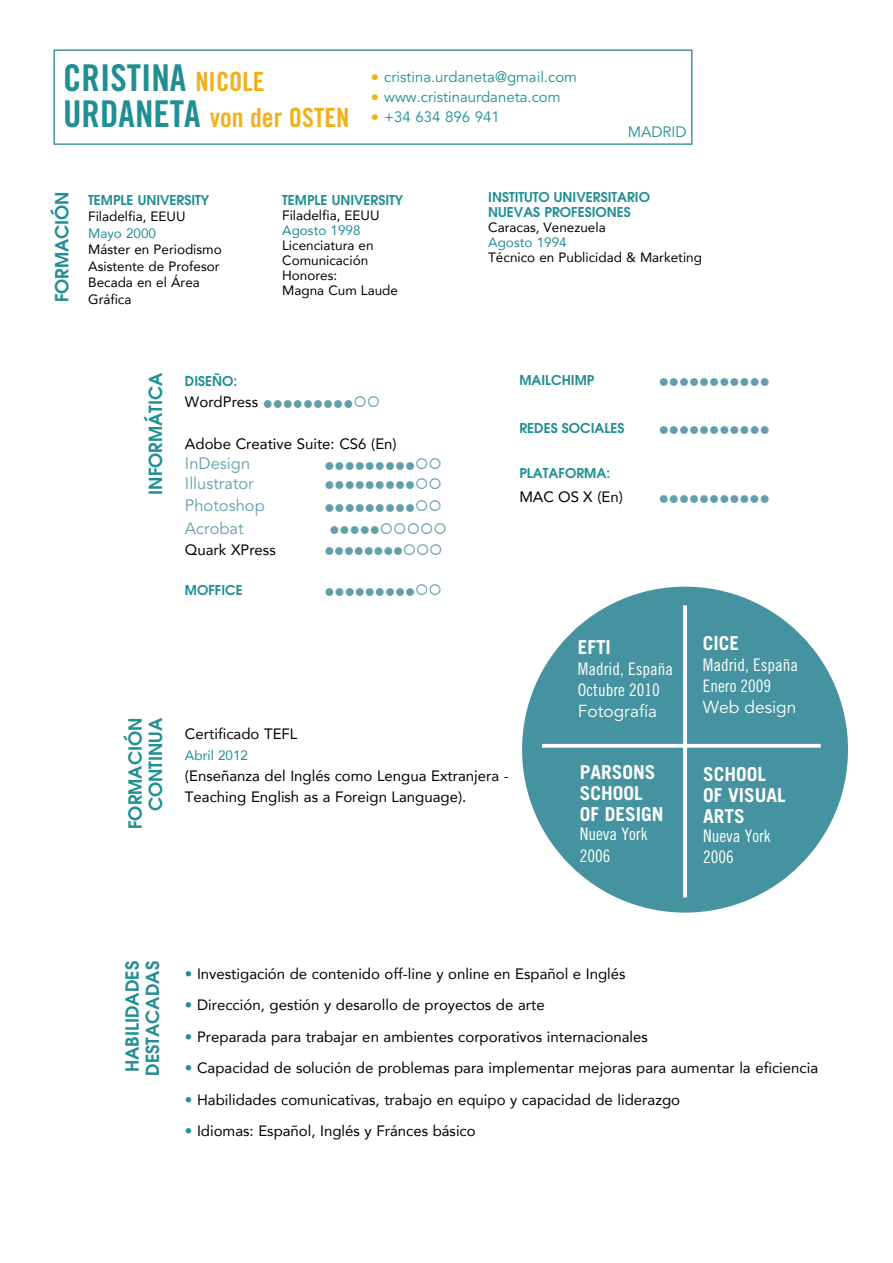
<style>
.page{position:relative;width:893px;height:1263px;background:#fff}
.page>*{position:absolute;margin:0;border:0;box-sizing:border-box;transform-origin:0 0}
.t1{font:36.9px "Trade Gothic Bold Cond Twenty";color:#208e92}
.t2{font:26.55px "Trade Gothic Bold Cond Twenty";color:#f3af1a}
.t3{font:700 19.2px/21.1px "Trade Gothic";color:#fff}
.t4{font:600 18px/20.2px "Avant Garde";color:#208e92;text-align:right}
.t5{font:17.25px/21.1px "Trade Gothic Cond Eighteen";color:#fff}
.t6{font:17.25px "Avenir";color:#fff}
.t7{font:16.5px "Avenir";color:#629fab}
.t8{font:15px/21px "Avenir";color:#000}
.t9{font:15px "Avenir";color:#208e92}
.t10{font:13.5px/16.5px "Avenir";color:#000}
.t11{font:600 13.5px/15px "Avant Garde";color:#208e92}
.t12{font:13.5px "Wingdings";color:#629fab}
.t13{font:13.5px "Avenir";color:#208e92}
.s1{font-size:26.55px;color:#f3af1a}
.s2{font-size:36.9px;color:#208e92}
.s3{font-size:16.5px;color:#f3af1a}
.s4{color:#629fab}
.s5{color:#208e92}
</style>
<div class="page">
<div style="left:522px;top:587px;width:326px;height:325px;background:#4593a0;border-radius:50%"></div>
<svg style="left:542px;top:744px;width:279px;height:4px"></svg>
<svg style="left:683px;top:605px;width:4px;height:292px"></svg>
<div style="left:53px;top:50px;width:639px;height:95px;border:2px solid #4593a0"></div>
<h1 class="t1" style="left:63px;top:55px;width:203px">CRISTINA <span class="s1">NICOLE</span></h1>
<h2 class="t2" style="left:63px;top:102px;width:288px"><span class="s2">URDANETA</span> von der OSTEN</h2>
<p class="t9" style="left:371px;top:68px;width:208px"><span class="s3">•</span> cristina.urdaneta@gmail.com</p>
<p class="t9" style="left:371px;top:88px;width:191px"><span class="s3">•</span> www.cristinaurdaneta.com</p>
<p class="t9" style="left:371px;top:108px;width:130px"><span class="s3">•</span> +34 634 896 941</p>
<p class="t9" style="left:628px;top:123px;width:60px">MADRID</p>
<p class="t4" style="left:51px;top:302px;width:113px;rotate:-90deg">FORMACIÓN</p>
<p class="t11" style="left:88px;top:192px;width:123px">TEMPLE UNIVERSITY</p>
<p class="t10" style="left:88px;top:208px;width:99px">Filadelfia, EEUU</p>
<p class="t13" style="left:88px;top:222px;width:69px">Mayo 2000</p>
<p class="t10" style="left:88px;top:241px;width:135px">Máster en Periodismo<br>Asistente de Profesor<br>Becada en el Área<br>Gráfica</p>
<p class="t11" style="left:282px;top:192px;width:123px">TEMPLE UNIVERSITY</p>
<p class="t10" style="left:282px;top:206px;width:99px">Filadelfia, EEUU</p>
<p class="t13" style="left:282px;top:219px;width:80px">Agosto 1998</p>
<p class="t10" style="left:282px;top:237px;width:117px;line-height:15px">Licenciatura en<br>Comunicación<br>Honores:<br>Magna Cum Laude</p>
<p class="t4" style="left:145px;top:495px;width:124px;rotate:-90deg">INFORMÁTICA</p>
<p class="t11" style="left:185px;top:374px;width:54px">DISEÑO:</p>
<p class="t8" style="left:185px;top:391px;width:197px">WordPress <span class="s4">●●●●●●●●●○○</span></p>
<p class="t8" style="left:185px;top:433px;width:213px">Adobe Creative Suite: CS6 (En)</p>
<p class="t7" style="left:185px;top:454px;width:67px">InDesign</p>
<p class="t12" style="left:324px;top:458px;width:119px">●●●●●●●●●○○</p>
<p class="t7" style="left:185px;top:474px;width:70px">Illustrator</p>
<p class="t12" style="left:324px;top:478px;width:119px">●●●●●●●●●○○</p>
<p class="t7" style="left:185px;top:496px;width:81px">Photoshop</p>
<p class="t12" style="left:324px;top:501px;width:119px">●●●●●●●●●○○</p>
<p class="t7" style="left:185px;top:519px;width:60px">Acrobat</p>
<p class="t12" style="left:330px;top:523px;width:119px">●●●●●○○○○○</p>
<p class="t8" style="left:185px;top:539px;width:92px">Quark XPress</p>
<p class="t12" style="left:324px;top:544px;width:119px">●●●●●●●●○○○</p>
<p class="t11" style="left:185px;top:583px;width:59px">MOFFICE</p>
<p class="t12" style="left:324px;top:585px;width:119px">●●●●●●●●●○○</p>
<p class="t11" style="left:488px;top:189px;width:163px">INSTITUTO UNIVERSITARIO<br>NUEVAS PROFESIONES</p>
<p class="t10" style="left:488px;top:219px;width:119px">Caracas, Venezuela</p>
<p class="t13" style="left:488px;top:231px;width:80px">Agosto 1994</p>
<p class="t10" style="left:488px;top:249px;width:215px">Técnico en Publicidad &amp; Marketing</p>
<p class="t11" style="left:519px;top:373px;width:77px">MAILCHIMP</p>
<p class="t12" style="left:659px;top:375px;width:112px">●●●●●●●●●●●</p>
<p class="t11" style="left:519px;top:421px;width:107px">REDES SOCIALES</p>
<p class="t12" style="left:659px;top:423px;width:112px">●●●●●●●●●●●</p>
<p class="t11" style="left:519px;top:466px;width:92px">PLATAFORMA:</p>
<p class="t8" style="left:519px;top:486px;width:105px">MAC OS X (En)</p>
<p class="t12" style="left:659px;top:492px;width:112px">●●●●●●●●●●●</p>
<p class="t4" style="left:125px;top:829px;width:113px;rotate:-90deg">FORMACIÓN<br>CONTINUA</p>
<p class="t8" style="left:185px;top:723px;width:114px">Certificado TEFL</p>
<p class="t13" style="left:185px;top:745px;width:65px">Abril 2012</p>
<p class="t8" style="left:185px;top:765px;width:325px">(Enseñanza del Inglés como Lengua Extranjera -<br>Teaching English as a Foreign Language).</p>
<p class="t3" style="left:578px;top:636px;width:35px">EFTI</p>
<p class="t5" style="left:578px;top:658px;width:97px">Madrid, España<br>Octubre 2010</p>
<p class="t6" style="left:578px;top:701px;width:81px">Fotografía</p>
<p class="t3" style="left:580px;top:761px;width:85px">PARSONS<br>SCHOOL<br>OF DESIGN</p>
<p class="t5" style="left:580px;top:823px;width:69px">Nueva York<br>2006</p>
<p class="t3" style="left:703px;top:632px;width:38px">CICE</p>
<p class="t5" style="left:703px;top:654px;width:97px">Madrid, España<br>Enero 2009</p>
<p class="t6" style="left:703px;top:697px;width:95px">Web design</p>
<p class="t3" style="left:703px;top:763px;width:84px">SCHOOL<br>OF VISUAL<br>ARTS</p>
<p class="t5" style="left:703px;top:825px;width:69px">Nueva York<br>2006</p>
<p class="t4" style="left:122px;top:1076px;width:116px;text-align:left;rotate:-90deg">HABILIDADES<br>DESTACADAS</p>
<p class="t8" style="left:185px;top:963px;width:442px"><span class="s5">•</span> Investigación de contenido off-line y online en Español e Inglés</p>
<p class="t8" style="left:185px;top:994px;width:361px"><span class="s5">•</span> Dirección, gestión y desarollo de proyectos de arte</p>
<p class="t8" style="left:185px;top:1026px;width:464px"><span class="s5">•</span> Preparada para trabajar en ambientes corporativos internacionales</p>
<p class="t8" style="left:185px;top:1057px;width:635px"><span class="s5">•</span> Capacidad de solución de problemas para implementar mejoras para aumentar la eficiencia</p>
<p class="t8" style="left:185px;top:1089px;width:497px"><span class="s5">•</span> Habilidades comunicativas, trabajo en equipo y capacidad de liderazgo</p>
<p class="t8" style="left:185px;top:1120px;width:292px"><span class="s5">•</span> Idiomas: Español, Inglés y Fránces básico</p>
</div>
